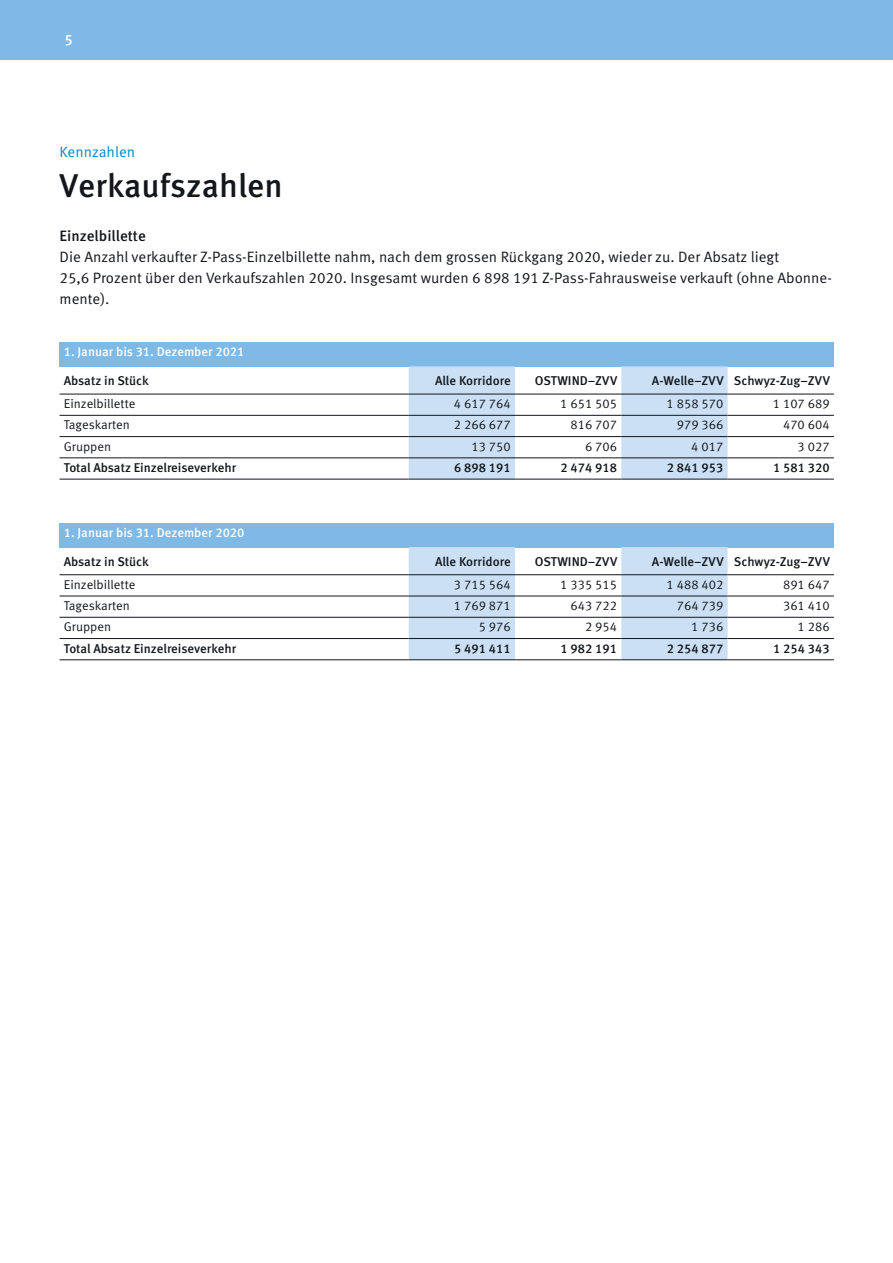
<style>
.page{position:relative;width:893px;height:1263px;background:#fff}
.page>*{position:absolute;margin:0;border:0;box-sizing:border-box;transform-origin:0 0}
.t1{font:500 33px "Meta OT";color:#13161b}
.t2{font:15px/21px "Meta OT";color:#13161b}
.t3{font:500 15px "Meta OT";color:#13161b}
.t4{font:15px "Meta OT";color:#008ad0}
.t5{font:500 15px "Meta OT";color:#fff}
.t6{font:500 12.75px "Meta OT";color:#13161b}
.t7{font:12.75px "Meta OT";color:#13161b}
.t8{font:500 12.75px "Meta OT";color:#fff}
</style>
<div class="page">
<div style="left:0;top:0;width:893px;height:60px;background:#7fb9e5"></div>
<div style="left:60px;top:342px;width:774px;height:24px;background:#7fb9e5"></div>
<svg style="left:409px;top:366px;width:319px;height:113px"></svg>
<hr style="left:60px;top:394px;width:349px;height:1px;background:#13161b">
<hr style="left:409px;top:394px;width:106px;height:1px;background:#13161b">
<hr style="left:515px;top:394px;width:106px;height:1px;background:#13161b">
<hr style="left:621px;top:394px;width:107px;height:1px;background:#13161b">
<hr style="left:728px;top:394px;width:106px;height:1px;background:#13161b">
<hr style="left:60px;top:415px;width:349px;height:1px;background:#13161b">
<hr style="left:409px;top:415px;width:106px;height:1px;background:#13161b">
<hr style="left:515px;top:415px;width:106px;height:1px;background:#13161b">
<hr style="left:621px;top:415px;width:107px;height:1px;background:#13161b">
<hr style="left:728px;top:415px;width:106px;height:1px;background:#13161b">
<hr style="left:60px;top:436px;width:349px;height:1px;background:#13161b">
<hr style="left:409px;top:436px;width:106px;height:1px;background:#13161b">
<hr style="left:515px;top:436px;width:106px;height:1px;background:#13161b">
<hr style="left:621px;top:436px;width:107px;height:1px;background:#13161b">
<hr style="left:728px;top:436px;width:106px;height:1px;background:#13161b">
<hr style="left:60px;top:457px;width:349px;height:1px;background:#13161b">
<hr style="left:409px;top:457px;width:106px;height:1px;background:#13161b">
<hr style="left:515px;top:457px;width:106px;height:1px;background:#13161b">
<hr style="left:621px;top:457px;width:107px;height:1px;background:#13161b">
<hr style="left:728px;top:457px;width:106px;height:1px;background:#13161b">
<hr style="left:60px;top:479px;width:349px;height:1px;background:#13161b">
<hr style="left:409px;top:479px;width:106px;height:1px;background:#13161b">
<hr style="left:515px;top:479px;width:106px;height:1px;background:#13161b">
<hr style="left:621px;top:479px;width:107px;height:1px;background:#13161b">
<hr style="left:728px;top:479px;width:106px;height:1px;background:#13161b">
<div style="left:60px;top:523px;width:774px;height:24px;background:#7fb9e5"></div>
<svg style="left:409px;top:547px;width:319px;height:112px"></svg>
<hr style="left:60px;top:574px;width:349px;height:1px;background:#13161b">
<hr style="left:409px;top:574px;width:106px;height:1px;background:#13161b">
<hr style="left:515px;top:574px;width:106px;height:1px;background:#13161b">
<hr style="left:621px;top:574px;width:107px;height:1px;background:#13161b">
<hr style="left:728px;top:574px;width:106px;height:1px;background:#13161b">
<hr style="left:60px;top:596px;width:349px;height:1px;background:#13161b">
<hr style="left:409px;top:596px;width:106px;height:1px;background:#13161b">
<hr style="left:515px;top:596px;width:106px;height:1px;background:#13161b">
<hr style="left:621px;top:596px;width:107px;height:1px;background:#13161b">
<hr style="left:728px;top:596px;width:106px;height:1px;background:#13161b">
<hr style="left:60px;top:617px;width:349px;height:1px;background:#13161b">
<hr style="left:409px;top:617px;width:106px;height:1px;background:#13161b">
<hr style="left:515px;top:617px;width:106px;height:1px;background:#13161b">
<hr style="left:621px;top:617px;width:107px;height:1px;background:#13161b">
<hr style="left:728px;top:617px;width:106px;height:1px;background:#13161b">
<hr style="left:60px;top:638px;width:349px;height:1px;background:#13161b">
<hr style="left:409px;top:638px;width:106px;height:1px;background:#13161b">
<hr style="left:515px;top:638px;width:106px;height:1px;background:#13161b">
<hr style="left:621px;top:638px;width:107px;height:1px;background:#13161b">
<hr style="left:728px;top:638px;width:106px;height:1px;background:#13161b">
<hr style="left:60px;top:659px;width:349px;height:1px;background:#13161b">
<hr style="left:409px;top:659px;width:106px;height:1px;background:#13161b">
<hr style="left:515px;top:659px;width:106px;height:1px;background:#13161b">
<hr style="left:621px;top:659px;width:107px;height:1px;background:#13161b">
<hr style="left:728px;top:659px;width:106px;height:1px;background:#13161b">
<p class="t5" style="left:64px;top:30px;width:10px">5</p>
<p class="t4" style="left:60px;top:143px;width:77px">Kennzahlen</p>
<h1 class="t1" style="left:60px;top:165px;width:225px">Verkaufszahlen</h1>
<p class="t3" style="left:60px;top:227px;width:88px">Einzelbillette</p>
<p class="t2" style="left:60px;top:247px;width:774px">Die Anzahl verkaufter Z-Pass-Einzelbillette nahm, nach dem grossen Rückgang 2020, wieder zu. Der Absatz liegt<br>25,6 Prozent über den Verkaufszahlen 2020. Insgesamt wurden 6 898 191 Z-Pass-Fahrausweise verkauft (ohne Abonne&shy;mente).</p>
<p class="t8" style="left:64px;top:344px;width:182px">1. Januar bis 31. Dezember 2021</p>
<p class="t6" style="left:64px;top:373px;width:86px">Absatz in Stück</p>
<p class="t6" style="left:435px;top:373px;width:77px">Alle Korridore</p>
<p class="t6" style="left:535px;top:373px;width:84px">OSTWIND–ZVV</p>
<p class="t6" style="left:652px;top:373px;width:179px">A-Welle–ZVV Schwyz-Zug–ZVV</p>
<p class="t7" style="left:64px;top:396px;width:73px">Einzelbillette</p>
<p class="t7" style="left:454px;top:396px;width:58px">4 617 764</p>
<p class="t7" style="left:560px;top:396px;width:58px">1 651 505</p>
<p class="t7" style="left:667px;top:396px;width:58px">1 858 570</p>
<p class="t7" style="left:773px;top:396px;width:58px">1 107 689</p>
<p class="t7" style="left:64px;top:417px;width:68px">Tageskarten</p>
<p class="t7" style="left:454px;top:417px;width:58px">2 266 677</p>
<p class="t7" style="left:570px;top:417px;width:48px">816 707</p>
<p class="t7" style="left:677px;top:417px;width:48px">979 366</p>
<p class="t7" style="left:783px;top:417px;width:48px">470 604</p>
<p class="t7" style="left:64px;top:438px;width:49px">Gruppen</p>
<p class="t7" style="left:471px;top:438px;width:41px">13 750</p>
<p class="t7" style="left:585px;top:438px;width:34px">6 706</p>
<p class="t7" style="left:691px;top:438px;width:34px">4 017</p>
<p class="t7" style="left:798px;top:438px;width:34px">3 027</p>
<p class="t6" style="left:64px;top:459px;width:174px">Total Absatz Einzelreiseverkehr</p>
<p class="t6" style="left:454px;top:459px;width:58px">6 898 191</p>
<p class="t6" style="left:560px;top:459px;width:58px">2 474 918</p>
<p class="t6" style="left:667px;top:459px;width:58px">2 841 953</p>
<p class="t6" style="left:773px;top:459px;width:58px">1 581 320</p>
<p class="t8" style="left:64px;top:525px;width:182px">1. Januar bis 31. Dezember 2020</p>
<p class="t6" style="left:64px;top:553px;width:86px">Absatz in Stück</p>
<p class="t6" style="left:435px;top:553px;width:77px">Alle Korridore</p>
<p class="t6" style="left:535px;top:553px;width:84px">OSTWIND–ZVV</p>
<p class="t6" style="left:652px;top:553px;width:179px">A-Welle–ZVV Schwyz-Zug–ZVV</p>
<p class="t7" style="left:64px;top:577px;width:73px">Einzelbillette</p>
<p class="t7" style="left:454px;top:577px;width:58px">3 715 564</p>
<p class="t7" style="left:560px;top:577px;width:58px">1 335 515</p>
<p class="t7" style="left:667px;top:577px;width:58px">1 488 402</p>
<p class="t7" style="left:783px;top:577px;width:48px">891 647</p>
<p class="t7" style="left:64px;top:598px;width:68px">Tageskarten</p>
<p class="t7" style="left:454px;top:598px;width:58px">1 769 871</p>
<p class="t7" style="left:570px;top:598px;width:48px">643 722</p>
<p class="t7" style="left:677px;top:598px;width:48px">764 739</p>
<p class="t7" style="left:783px;top:598px;width:48px">361 410</p>
<p class="t7" style="left:64px;top:619px;width:49px">Gruppen</p>
<p class="t7" style="left:479px;top:619px;width:34px">5 976</p>
<p class="t7" style="left:585px;top:619px;width:34px">2 954</p>
<p class="t7" style="left:691px;top:619px;width:34px">1 736</p>
<p class="t7" style="left:798px;top:619px;width:34px">1 286</p>
<p class="t6" style="left:64px;top:640px;width:174px">Total Absatz Einzelreiseverkehr</p>
<p class="t6" style="left:454px;top:640px;width:58px">5 491 411</p>
<p class="t6" style="left:560px;top:640px;width:58px">1 982 191</p>
<p class="t6" style="left:667px;top:640px;width:58px">2 254 877</p>
<p class="t6" style="left:773px;top:640px;width:58px">1 254 343</p>
</div>
